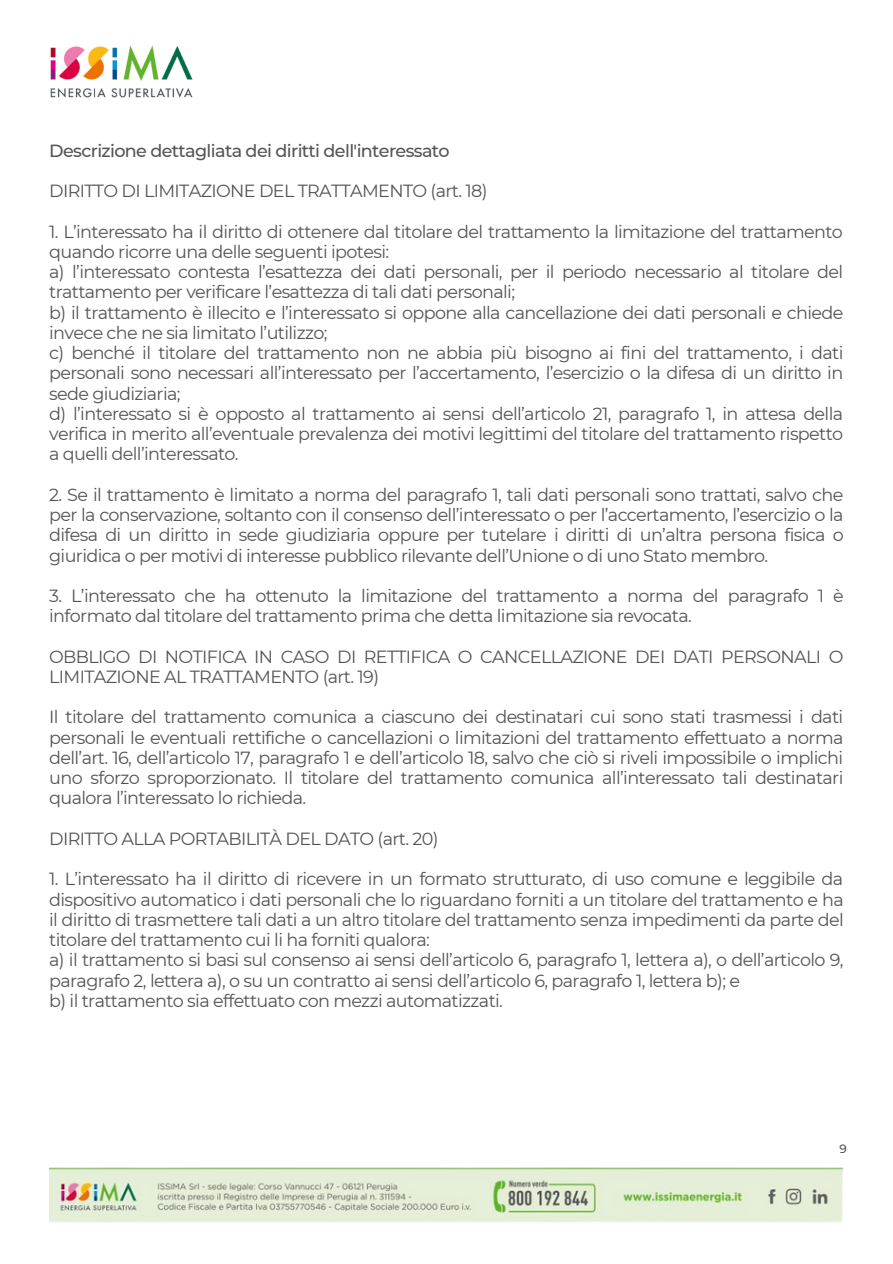
<style>
.page{position:relative;width:893px;height:1264px;background:#fff}
.page>*{position:absolute;margin:0;border:0;box-sizing:border-box;transform-origin:0 0}
.t1{font:17.55px/20.2px "Montserrat";letter-spacing:-.035em;color:#545454}
.t2{font:500 17.55px "Montserrat";letter-spacing:-.035em;color:#545454}
.t3{font:500 12px "Montserrat";color:#545454}
</style>
<div class="page">
<img style="left:50px;top:45px;width:143px;height:53px">
<img style="left:49px;top:1167px;width:794px;height:56px">
<p class="t2" style="left:49px;top:140px;width:402px">Descrizione dettagliata dei diritti dell'interessato</p>
<p class="t1" style="left:49px;top:181px;width:440px">DIRITTO DI LIMITAZIONE DEL TRATTAMENTO (art. 18)</p>
<p class="t1" style="left:49px;top:221px;width:795px">1. L’interessato ha il diritto di ottenere dal titolare del trattamento la limitazione del trattamento quando ricorre una delle seguenti ipotesi:<br>a) l’interessato contesta l’esattezza dei dati personali, per il periodo necessario al titolare del trattamento per verificare l’esattezza di tali dati personali;<br>b) il trattamento è illecito e l’interessato si oppone alla cancellazione dei dati personali e chiede invece che ne sia limitato l’utilizzo;<br>c) benché il titolare del trattamento non ne abbia più bisogno ai fini del trattamento, i dati personali sono necessari all’interessato per l’accertamento, l’esercizio o la difesa di un diritto in sede giudiziaria;<br>d) l’interessato si è opposto al trattamento ai sensi dell’articolo 21, paragrafo 1, in attesa della verifica in merito all’eventuale prevalenza dei motivi legittimi del titolare del trattamento rispetto a quelli dell’interessato.</p>
<p class="t1" style="left:49px;top:484px;width:795px;text-align:justify">2. Se il trattamento è limitato a norma del paragrafo 1, tali dati personali sono trattati, salvo che per la conservazione, soltanto con il consenso dell’interessato o per l’accertamento, l’esercizio o la difesa di un diritto in sede giudiziaria oppure per tutelare i diritti di un’altra persona fisica o giuridica o per motivi di interesse pubblico rilevante dell’Unione o di uno Stato membro.</p>
<p class="t1" style="left:49px;top:585px;width:796px">3. L’interessato che ha ottenuto la limitazione del trattamento a norma del paragrafo 1 è informato dal titolare del trattamento prima che detta limitazione sia revocata.</p>
<p class="t1" style="left:49px;top:646px;width:795px">OBBLIGO DI NOTIFICA IN CASO DI RETTIFICA O CANCELLAZIONE DEI DATI PERSONALI O<br>LIMITAZIONE AL TRATTAMENTO (art. 19)</p>
<p class="t1" style="left:49px;top:707px;width:795px;text-align:justify">Il titolare del trattamento comunica a ciascuno dei destinatari cui sono stati trasmessi i dati personali le eventuali rettifiche o cancellazioni o limitazioni del trattamento effettuato a norma dell’art. 16, dell’articolo 17, paragrafo 1 e dell’articolo 18, salvo che ciò si riveli impossibile o implichi uno sforzo sproporzionato. Il titolare del trattamento comunica all’interessato tali destinatari qualora l’interessato lo richieda.</p>
<p class="t1" style="left:49px;top:828px;width:391px">DIRITTO ALLA PORTABILITÀ DEL DATO (art. 20)</p>
<p class="t1" style="left:49px;top:869px;width:796px">1. L’interessato ha il diritto di ricevere in un formato strutturato, di uso comune e leggibile da dispositivo automatico i dati personali che lo riguardano forniti a un titolare del trattamento e ha il diritto di trasmettere tali dati a un altro titolare del trattamento senza impedimenti da parte del titolare del trattamento cui li ha forniti qualora:<br>a) il trattamento si basi sul consenso ai sensi dell’articolo 6, paragrafo 1, lettera a), o dell’articolo 9, paragrafo 2, lettera a), o su un contratto ai sensi dell’articolo 6, paragrafo 1, lettera b); e<br>b) il trattamento sia effettuato con mezzi automatizzati.</p>
<p class="t3" style="left:839px;top:1140px;width:9px">9</p>
</div>
